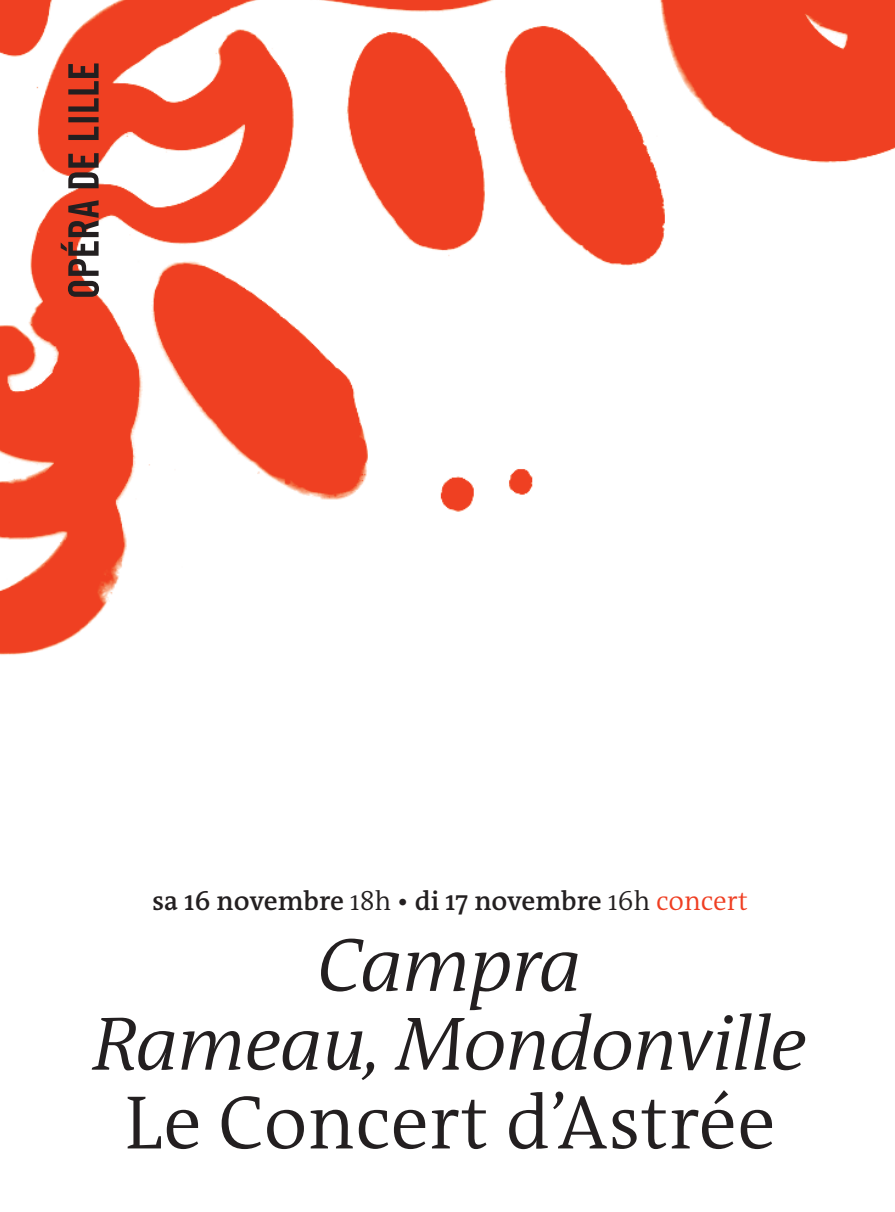
<style>
.page{position:relative;width:895px;height:1212px;background:#fff}
.page>*{position:absolute;margin:0;border:0;box-sizing:border-box;transform-origin:0 0}
.t1{font:italic 300 76.5px/78.8px "The Antiqua B W4";letter-spacing:-.015em;color:#231f20;text-align:center}
.t2{font:300 76.5px "The Antiqua B W4";color:#231f20}
.t3{font:600 27px "The Antiqua B W6";color:#231f20}
.s1{font-family:"The Antiqua B W4";font-weight:300}
.s2{font-family:"The Antiqua B W4";font-weight:300;color:#ef3e22}
</style>
<div class="page">
<img style="left:0;top:0;width:894px;height:655px">
<svg style="left:61px;top:63px;width:38px;height:234px;background:#a94939"></svg>
<p class="t3" style="left:152px;top:883px;width:597px">sa 16 novembre <span class="s1">18h</span> • di 17 novembre <span class="s1">16h</span> <span class="s2">concert</span></p>
<h1 class="t1" style="left:93px;top:926px;width:715px">Campra<br>Rameau, Mondonville</h1>
<h1 class="t2" style="left:124px;top:1073px;width:652px">Le Concert d’Astrée</h1>
</div>
